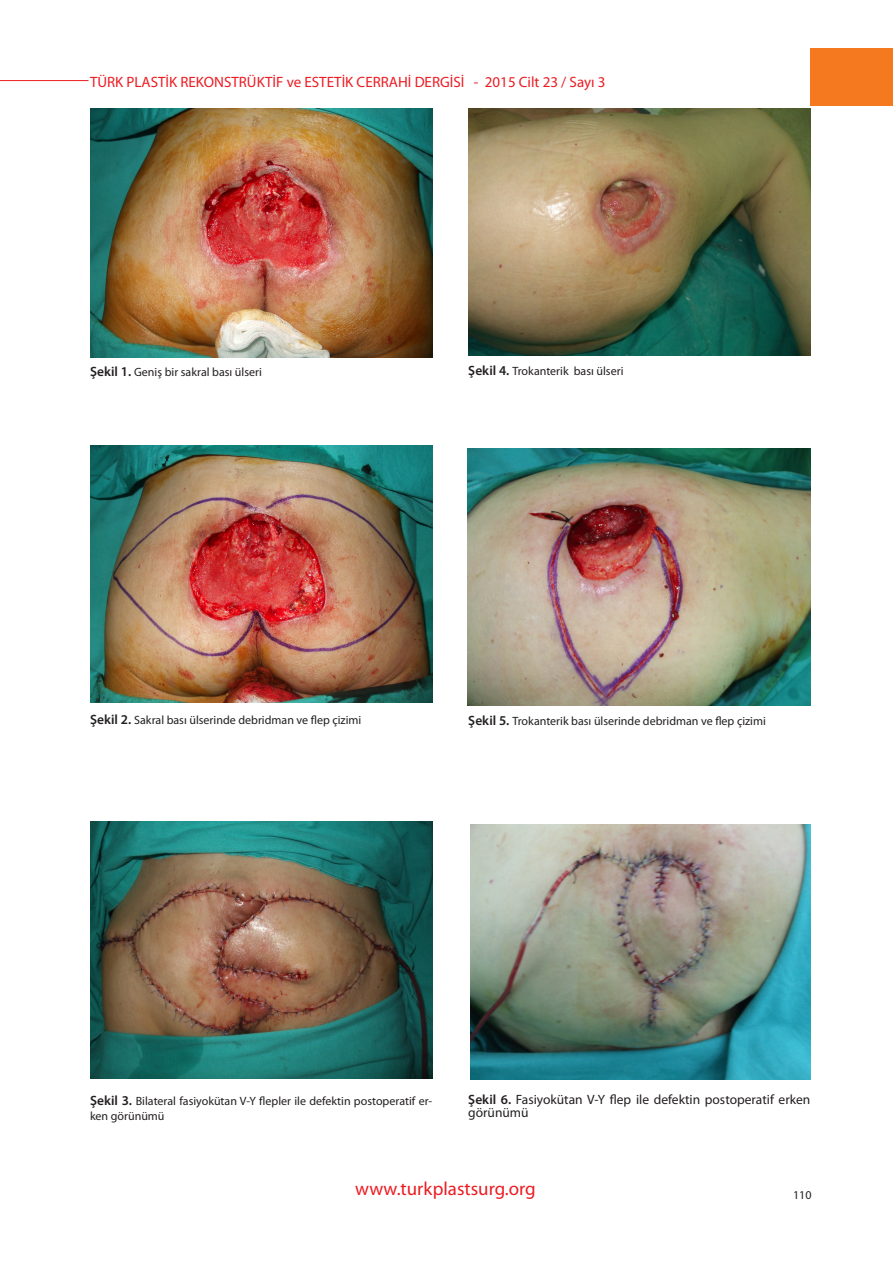
<style>
.page{position:relative;width:893px;height:1263px;background:#fff}
.page>*{position:absolute;margin:0;border:0;box-sizing:border-box;transform-origin:0 0}
.t1{font:18.9px "Myriad Pro";color:#ec1c23}
.Metin{font:15px "Myriad Pro";color:#ec1c23}
.tablo_satır2_ve_resi{font:13.5px/13.5px "Myriad Pro";color:#231f20}
.tablo_satır2_ve_resi-2{font:12px/15px "Myriad Pro";color:#231f20}
.Başlık_ingilizce{font:12px "Myriad Pro";color:#231f20}
.s1{font-weight:600;font-size:13.5px}
.s2{font-weight:600}
</style>
<div class="page">
<hr style="left:0;top:80px;width:88px;height:1px;background:#ec1c23">
<div style="left:810px;top:48px;width:83px;height:57px;background:#f4791f"></div>
<img style="left:90px;top:108px;width:342px;height:249px">
<img style="left:90px;top:446px;width:342px;height:256px">
<img style="left:90px;top:821px;width:342px;height:257px">
<img style="left:468px;top:108px;width:342px;height:247px">
<img style="left:467px;top:448px;width:343px;height:257px">
<img style="left:470px;top:824px;width:340px;height:256px">
<p class="Metin" style="left:90px;top:73px;width:517px">TÜRK PLASTİK REKONSTRÜKTİF ve ESTETİK CERRAHİ DERGİSİ - 2015 Cilt 23 / Sayı 3</p>
<p class="tablo_satır2_ve_resi-2" style="left:90px;top:365px;width:173px"><span class="s1">Şekil 1.</span> Geniş bir sakral bası ülseri</p>
<p class="tablo_satır2_ve_resi-2" style="left:468px;top:363px;width:157px"><span class="s1">Şekil 4.</span> Trokanterik bası ülseri</p>
<p class="tablo_satır2_ve_resi-2" style="left:90px;top:712px;width:273px"><span class="s1">Şekil 2.</span> Sakral bası ülserinde debridman ve flep çizimi</p>
<p class="tablo_satır2_ve_resi-2" style="left:468px;top:713px;width:299px"><span class="s1">Şekil 5.</span> Trokanterik bası ülserinde debridman ve flep çizimi</p>
<p class="tablo_satır2_ve_resi-2" style="left:90px;top:1093px;width:344px"><span class="s1">Şekil 3.</span> Bilateral fasiyokütan V-Y flepler ile defektin postoperatif er&shy;ken görünümü</p>
<p class="tablo_satır2_ve_resi" style="left:468px;top:1092px;width:344px"><span class="s2">Şekil 6.</span> Fasiyokütan V-Y flep ile defektin postoperatif erken görünümü</p>
<h1 class="t1" style="left:355px;top:1177px;width:182px">www.turkplastsurg.org</h1>
<p class="Başlık_ingilizce" style="left:793px;top:1187px;width:20px">110</p>
</div>
